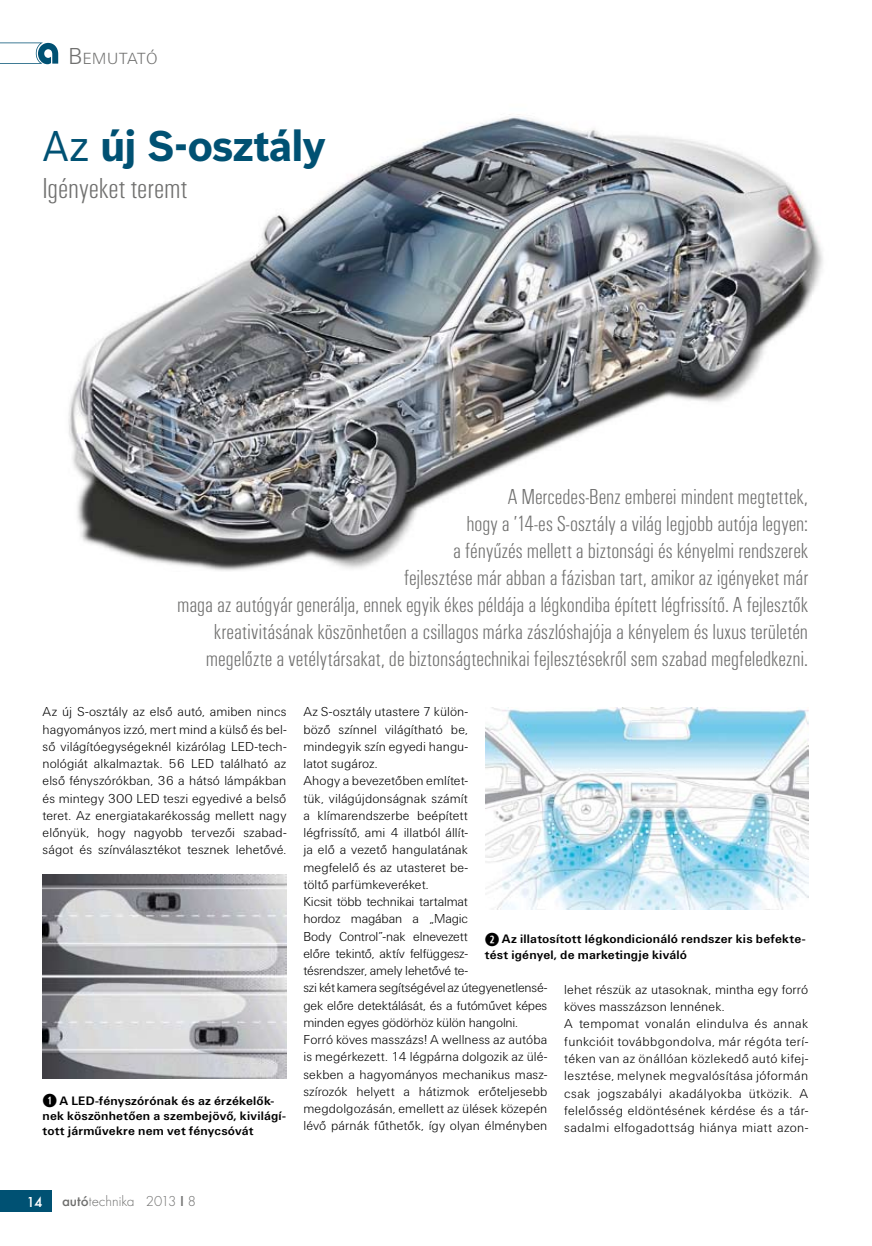
<style>
.page{position:relative;width:872px;height:1246px;background:#fff}
.page>*{position:absolute;margin:0;border:0;box-sizing:border-box;transform-origin:0 0}
.t1{font:700 42px "Bosch Sans East";letter-spacing:-.03em;color:#005173}
.t2{font:30px "U001 Con Lig";letter-spacing:-.005em;color:#70706f}
.t3{font:22.5px/27px "U001 Con Lig";color:#70706f;text-align:right}
.t4{font:16.8px "U001 Lig";letter-spacing:.02em;color:#70706f}
.t5{font:300 15px "Futura TOT";color:#70706f}
.t6{font:500 15px "Futura TOT";color:#fff}
.t7{font:13.5px/17.2px "U001 Lig";letter-spacing:.005em;color:#000;text-align:justify}
.t8{font:13.5px/17.2px "U001 Lig";letter-spacing:.025em;color:#000}
.t9{font:700 12.75px/15.3px "U001";letter-spacing:.015em;color:#000}
.s1{font-size:24px}
.s2{font-weight:400}
.s3{font-family:"Combi Numerals Ltd";font-weight:400;font-size:18px}
.s4{font-weight:500}
</style>
<div class="page">
<div style="left:0;top:1191px;width:51px;height:21px;background:#005173"></div>
<svg style="left:0;top:43px;width:58px;height:21px"></svg>
<img style="left:43px;top:874px;width:243px;height:204px">
<img style="left:68px;top:114px;width:755px;height:457px">
<img style="left:485px;top:707px;width:323px;height:202px">
<p class="t4" style="left:68px;top:49px;width:91px"><span class="s1">B</span>EMUTATÓ</p>
<p class="t1" style="left:43px;top:120px;width:285px"><span class="s2">Az</span> új S-osztály</p>
<p class="t2" style="left:43px;top:172px;width:146px">Igényeket teremt</p>
<p class="t3" style="left:177px;top:484px;width:632px">A Mercedes-Benz emberei mindent megtettek,<br>hogy a ’14-es S-osztály a világ legjobb autója legyen:<br>a fényűzés mellett a biztonsági és kényelmi rendszerek<br>fejlesztése már abban a fázisban tart, amikor az igényeket már<br>maga az autógyár generálja, ennek egyik ékes példája a légkondiba épített légfrissítő. A fejlesztők kreativitásának köszönhetően a csillagos márka zászlóshajója a kényelem és luxus területén megelőzte a vetélytársakat, de biztonságtechnikai fejlesztésekről sem szabad megfeledkezni.</p>
<p class="t7" style="left:43px;top:703px;width:245px">Az új S-osztály az első autó, amiben nincs hagyományos izzó, mert mind a külső és bel&shy;ső világítóegységeknél kizárólag LED-tech&shy;nológiát alkalmaztak. 56 LED található az első fényszórókban, 36 a hátsó lámpákban és mintegy 300 LED teszi egyedivé a belső teret. Az energiatakarékosság mellett nagy előnyük, hogy nagyobb tervezői szabad&shy;ságot és színválasztékot tesznek lehetővé.</p>
<p class="t9" style="left:43px;top:1093px;width:244px"><span class="s3">➊</span> A LED-fényszórónak és az érzékelők&shy;nek köszönhetően a szembejövő, kivilágí&shy;tott járművekre nem vet fénycsóvát</p>
<p class="t7" style="left:303px;top:703px;width:245px;text-align:left">Az S-osztály utastere 7 külön-<br>böző színnel világítható be,<br>mindegyik szín egyedi hangu-<br>latot sugároz.<br>Ahogy a bevezetőben említet-<br>tük, világújdonságnak számít<br>a klímarendszerbe beépített<br>légfrissítő, ami 4 illatból állít-<br>ja elő a vezető hangulatának<br>megfelelő és az utasteret be-<br>töltő parfümkeveréket.<br>Kicsit több technikai tartalmat<br>hordoz magában a „Magic<br>Body Control”-nak elnevezett<br>előre tekintő, aktív felfüggesz-<br>tésrendszer, amely lehetővé te-<br>szi két kamera segítségével az útegyenetlensé&shy;gek előre detektálását, és a futóművet képes minden egyes gödörhöz külön hangolni.<br>Forró köves masszázs! A wellness az autóba is megérkezett. 14 légpárna dolgozik az ülé&shy;sekben a hagyományos mechanikus mas - szírozók helyett a hátizmok erőteljesebb megdolgozásán, emellett az ülések közepén lévő párnák fűthetők, így olyan élményben</p>
<p class="t9" style="left:485px;top:931px;width:322px"><span class="s3">➋</span> Az illatosított légkondicionáló rendszer kis befekte&shy;tést igényel, de marketingje kiváló</p>
<p class="t8" style="left:564px;top:981px;width:245px">lehet részük az utasoknak, mintha egy forró köves masszázson lennének.<br>A tempomat vonalán elindulva és annak funkcióit továbbgondolva, már régóta terí&shy;téken van az önállóan közlekedő autó kifej&shy;lesztése, melynek megvalósítása jóformán csak jogszabályi akadályokba ütközik. A felelősség eldöntésének kérdése és a tár&shy;sadalmi elfogadottság hiánya miatt azon-</p>
<p class="t6" style="left:27px;top:1193px;width:17px">14</p>
<p class="t5" style="left:62px;top:1193px;width:136px"><span class="s4">autó</span>technika 2013 <span class="s4">I</span> 8</p>
</div>
